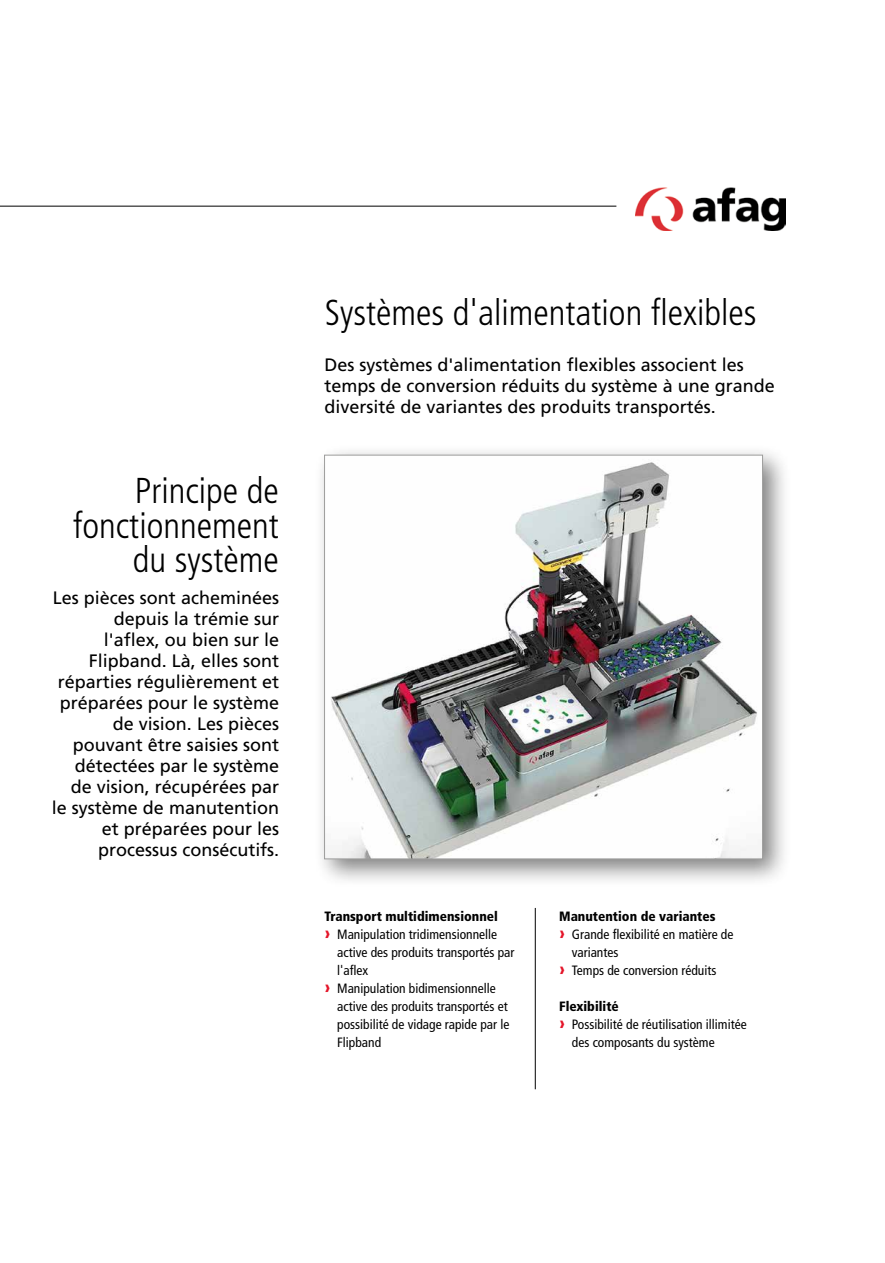
<style>
.page{position:relative;width:885px;height:1263px;background:#fff}
.page>*{position:absolute;margin:0;border:0;box-sizing:border-box;transform-origin:0 0}
.t1{font:300 condensed 36px/34.5px "Frutiger LT Pro";color:#000;text-align:right}
.t2{font:18px/21px "Frutiger LT Pro";color:#000}
.t3{font:condensed 13.5px "Frutiger LT Pro";color:#000}
.t4{font:900 condensed 13.5px "Frutiger LT Pro";color:#000}
.s1{font-weight:900;font-size:18px;color:#e41529}
</style>
<div class="page">
<div style="left:313px;top:444px;width:478px;height:443px;background:#000;opacity:.5"></div>
<img style="left:326px;top:457px;width:434px;height:400px">
<hr style="left:0;top:206px;width:616px;height:1px;background:#000">
<img style="left:635px;top:188px;width:150px;height:42px">
<svg style="left:534px;top:907px;width:2px;height:183px"></svg>
<hr style="left:535px;top:908px;width:1px;height:181px;background:#000">
<h1 class="t1" style="left:73px;top:474px;width:207px">Principe de fonctionnement du système</h1>
<p class="t2" style="left:52px;top:587px;width:229px;text-align:right">Les pièces sont acheminées depuis la trémie sur<br>l'aflex, ou bien sur le<br>Flipband. Là, elles sont réparties régulièrement et préparées pour le système de vision. Les pièces pouvant être saisies sont détectées par le système de vision, récupérées par le système de manutention et préparées pour les processus consécutifs.</p>
<h1 class="t1" style="left:325px;top:295px;width:433px">Systèmes d'alimentation flexibles</h1>
<p class="t2" style="left:324px;top:354px;width:452px">Des systèmes d'alimentation flexibles associent les temps de conversion réduits du système à une grande diversité de variantes des produits transportés.</p>
<p class="t4" style="left:324px;top:908px;width:175px">Transport multidimensionnel</p>
<p class="t3" style="left:324px;top:927px;width:174px"><span class="s1">›</span> Manipulation tridimensionnelle</p>
<p class="t3" style="left:337px;top:945px;width:179px">active des produits transportés par</p>
<p class="t3" style="left:337px;top:963px;width:32px">l'aflex</p>
<p class="t3" style="left:324px;top:981px;width:173px"><span class="s1">›</span> Manipulation bidimensionnelle</p>
<p class="t3" style="left:337px;top:999px;width:172px">active des produits transportés et</p>
<p class="t3" style="left:337px;top:1017px;width:174px">possibilité de vidage rapide par le</p>
<p class="t3" style="left:337px;top:1035px;width:45px">Flipband</p>
<p class="t4" style="left:559px;top:908px;width:158px">Manutention de variantes</p>
<p class="t3" style="left:559px;top:927px;width:176px"><span class="s1">›</span> Grande flexibilité en matière de</p>
<p class="t3" style="left:572px;top:945px;width:48px">variantes</p>
<p class="t3" style="left:559px;top:963px;width:159px"><span class="s1">›</span> Temps de conversion réduits</p>
<p class="t4" style="left:559px;top:998px;width:61px">Flexibilité</p>
<p class="t3" style="left:559px;top:1017px;width:189px"><span class="s1">›</span> Possibilité de réutilisation illimitée</p>
<p class="t3" style="left:572px;top:1035px;width:144px">des composants du système</p>
</div>
